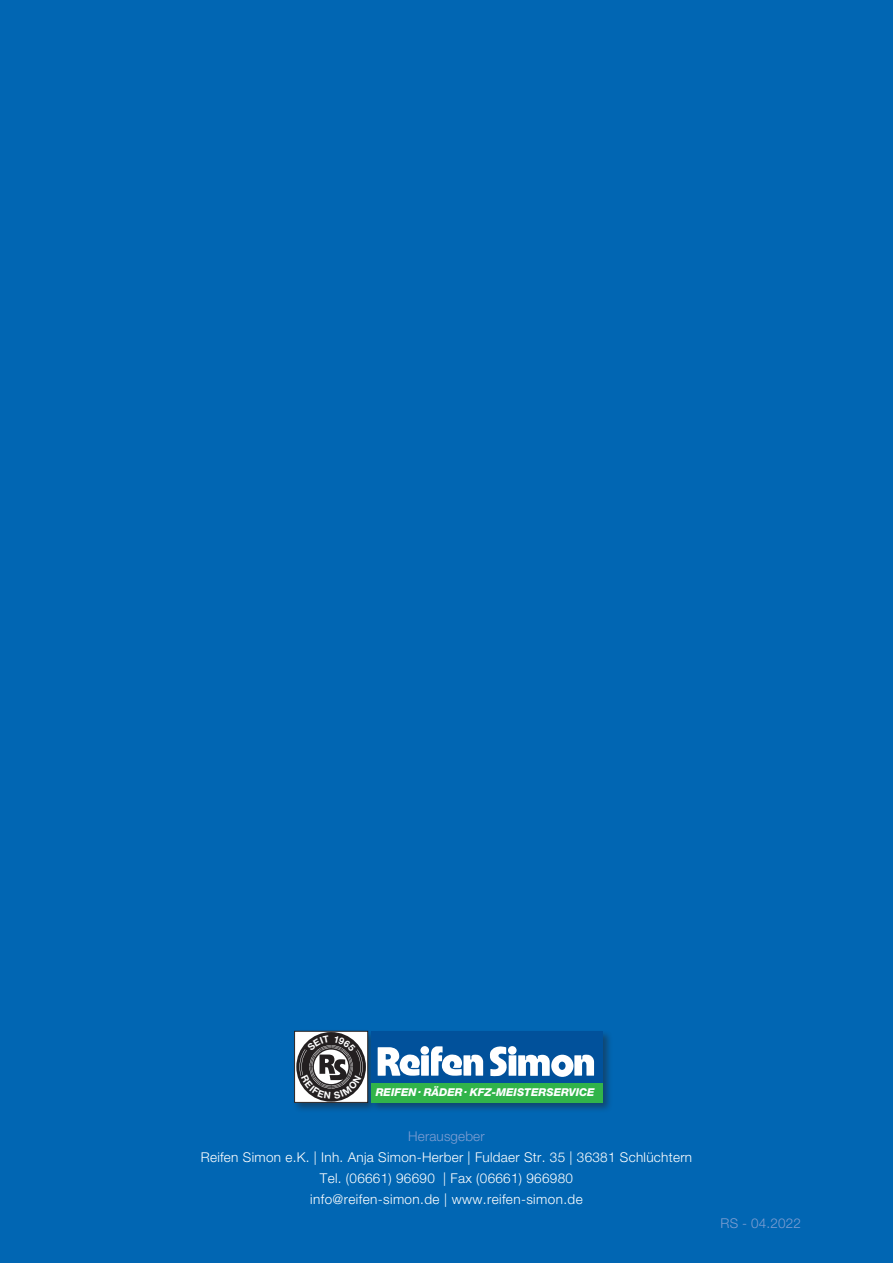
<style>
.page{position:relative;width:893px;height:1263px;background:#0166b3}
.page>*{position:absolute;margin:0;border:0;box-sizing:border-box;transform-origin:0 0}
.t1{font:300 13.5px/21px "Helvetica Neue LT Pro";letter-spacing:.02em;color:#fff;text-align:center}
.t2{font:300 13.5px "Helvetica Neue LT Pro";letter-spacing:.01em;color:#7e9ed2}
.t3{font:italic 800 10.8px "Helvetica Neue LT Pro";color:#fff}
</style>
<div class="page">
<div style="left:292px;top:1029px;width:321px;height:84px;background:#231f20;opacity:.45"></div>
<div style="left:371px;top:1045px;width:231px;height:57px;background:#31b44a"></div>
<div style="left:371px;top:1031px;width:231px;height:52px;background:#01519b"></div>
<svg style="left:378px;top:1046px;width:105px;height:30px"></svg>
<svg style="left:490px;top:1046px;width:104px;height:31px"></svg>
<div style="left:294px;top:1031px;width:74px;height:71px;border:1px solid #231f20"></div>
<svg style="left:296px;top:1032px;width:70px;height:70px;background:#737172"></svg>
<p class="t3" style="left:376px;top:1085px;width:220px">REIFEN . RÄDER . KFZ-MEISTERSERVICE</p>
<p class="t2" style="left:408px;top:1128px;width:78px">Herausgeber</p>
<p class="t1" style="left:201px;top:1146px;width:493px">Reifen Simon e.K. | Inh. Anja Simon-Herber | Fuldaer Str. 35 | 36381 Schlüchtern<br>Tel. (06661) 96690 | Fax (06661) 966980<br>info@reifen-simon.de | www.reifen-simon.de</p>
<p class="t2" style="left:721px;top:1215px;width:82px">RS - 04.2022</p>
</div>
